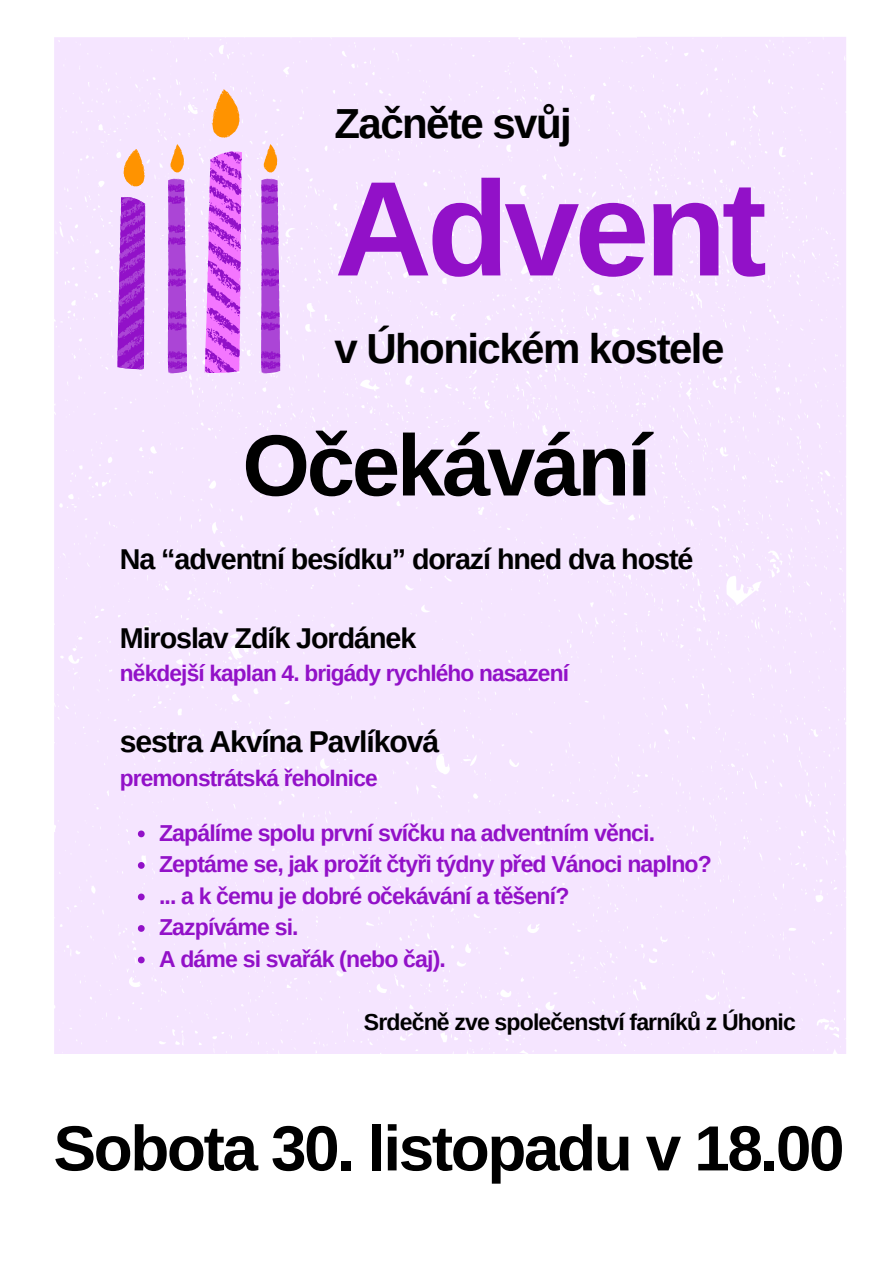
<style>
.page{position:relative;width:894px;height:1264px;background:#fff}
.page>*{position:absolute;margin:0;border:0;box-sizing:border-box;transform-origin:0 0}
.t1{font:700 134.85px "Arimo";letter-spacing:-.035em;color:#9211c8}
.t2{font:700 86.85px "Arimo";letter-spacing:-.035em;color:#000}
.t3{font:700 63.75px "Arimo";letter-spacing:-.035em;color:#000}
.t4{font:700 42px "Arimo";letter-spacing:-.035em;color:#000}
.t5{font:700 30.15px "Arimo";letter-spacing:-.035em;color:#000}
.t6{font:700 28.65px "Arimo";letter-spacing:-.035em;color:#000}
.t7{font:700 23.1px "Arimo";letter-spacing:-.035em;color:#9211c8}
.t8{font:700 23.1px "Arimo";letter-spacing:-.035em;color:#000}
.t9{font:700 22.65px "Arimo";letter-spacing:-.035em;color:#9211c8}
</style>
<div class="page">
<div style="left:54px;top:37px;width:791px;height:1016px;background:#f5e5ff"></div>
<svg style="left:123px;top:149px;width:23px;height:38px"></svg>
<svg style="left:115px;top:197px;width:35px;height:173px;background:#b45adb"></svg>
<svg style="left:212px;top:89px;width:27px;height:49px"></svg>
<svg style="left:205px;top:151px;width:37px;height:222px;background:#d665ee"></svg>
<svg style="left:170px;top:144px;width:14px;height:28px"></svg>
<svg style="left:168px;top:179px;width:19px;height:194px;background:#aa45d5"></svg>
<svg style="left:264px;top:144px;width:13px;height:28px"></svg>
<svg style="left:261px;top:179px;width:19px;height:194px;background:#aa45d5"></svg>
<svg style="left:138px;top:830px;width:7px;height:7px"></svg>
<svg style="left:138px;top:862px;width:7px;height:6px"></svg>
<svg style="left:138px;top:893px;width:7px;height:7px"></svg>
<svg style="left:138px;top:925px;width:7px;height:6px"></svg>
<svg style="left:138px;top:956px;width:7px;height:7px"></svg>
<h4 class="t4" style="left:334px;top:100px;width:239px">Začněte svůj</h4>
<p class="t1" style="left:334px;top:153px;width:433px">Advent</p>
<h4 class="t4" style="left:334px;top:325px;width:391px">v Úhonickém kostele</h4>
<h5 class="t2" style="left:242px;top:417px;width:410px">Očekávání</h5>
<p class="t6" style="left:120px;top:543px;width:575px">Na “adventní besídku” dorazí hned dva hosté</p>
<p class="t6" style="left:120px;top:621px;width:298px">Miroslav Zdík Jordánek</p>
<p class="t9" style="left:120px;top:660px;width:450px">někdejší kaplan 4. brigády rychlého nasazení</p>
<p class="t5" style="left:120px;top:725px;width:320px">sestra Akvína Pavlíková</p>
<p class="t9" style="left:120px;top:765px;width:259px">premonstrátská řeholnice</p>
<h6 class="t7" style="left:159px;top:819px;width:497px">Zapálíme spolu první svíčku na adventním věnci.</h6>
<h6 class="t7" style="left:159px;top:851px;width:554px">Zeptáme se, jak prožít čtyři týdny před Vánoci naplno?</h6>
<p class="t7" style="left:159px;top:882px;width:412px">... a k čemu je dobré očekávání a těšení?</p>
<p class="t7" style="left:159px;top:914px;width:141px">Zazpíváme si.</p>
<p class="t7" style="left:159px;top:945px;width:288px">A dáme si svařák (nebo čaj).</p>
<p class="t8" style="left:364px;top:1008px;width:433px">Srdečně zve společenství farníků z Úhonic</p>
<p class="t3" style="left:53px;top:1112px;width:792px">Sobota 30. listopadu v 18.00</p>
</div>
